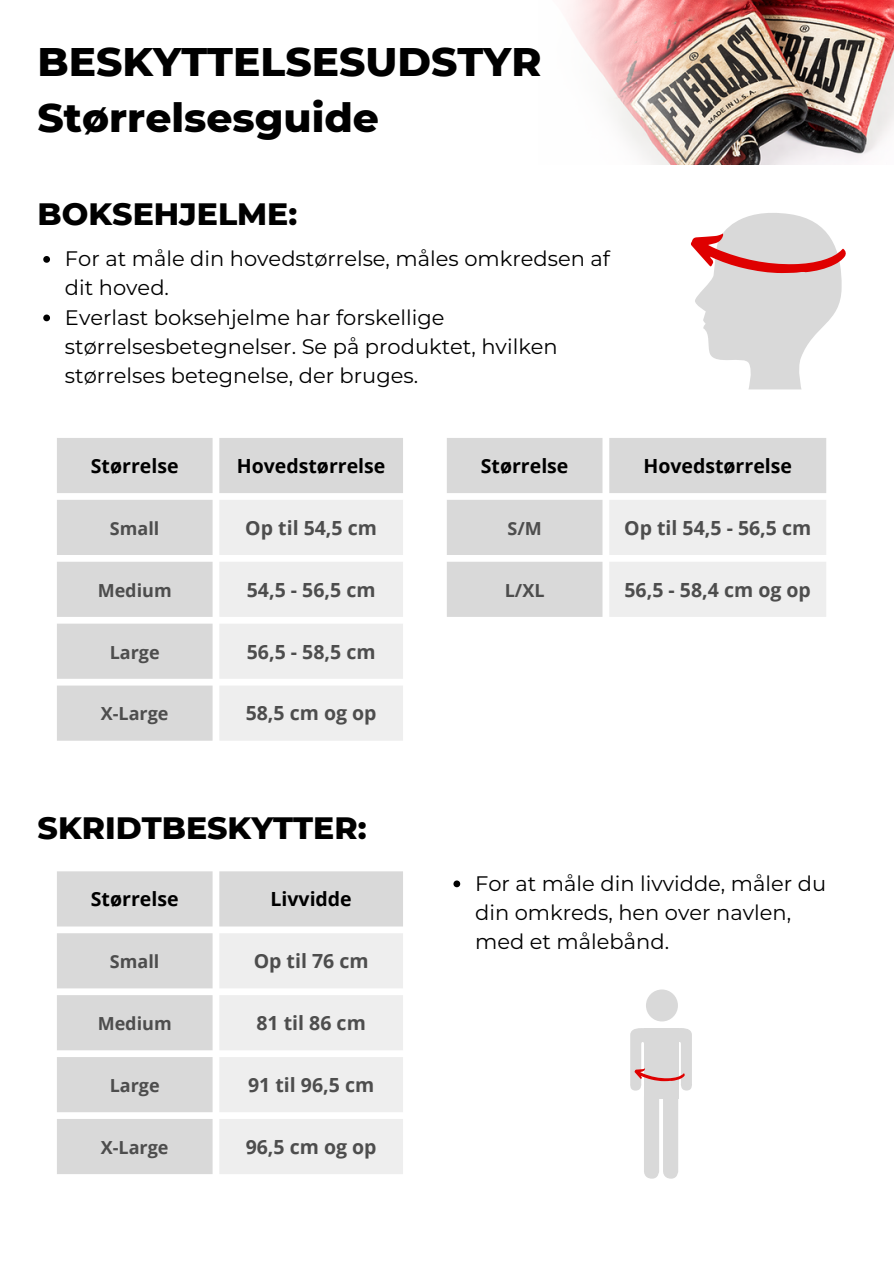
<style>
.page{position:relative;width:894px;height:1264px;background:#fff}
.page>*{position:absolute;margin:0;border:0;box-sizing:border-box;transform-origin:0 0}
.t1{font:800 40.65px/56.2px "Montserrat";color:#000}
.t2{font:800 31.5px "Montserrat";color:#000}
.t3{font:21px/29.2px "Montserrat";color:#000}
.t4{font:700 19.5px "Open Sans";color:#4d4d4d}
.t5{font:700 19.5px "Open Sans";color:#000}
.t6{font:700 18px "Open Sans";color:#4d4d4d}
</style>
<div class="page">
<img style="left:568px;top:0;width:325px;height:164px">
<svg style="left:57px;top:438px;width:346px;height:302px;background:#ddd"></svg>
<svg style="left:219px;top:500px;width:184px;height:240px;background:#efefef"></svg>
<svg style="left:43px;top:256px;width:7px;height:7px"></svg>
<svg style="left:43px;top:314px;width:7px;height:7px"></svg>
<svg style="left:690px;top:213px;width:155px;height:176px"></svg>
<svg style="left:447px;top:438px;width:379px;height:179px;background:#ddd"></svg>
<div style="left:609px;top:500px;width:217px;height:117px;background:#eee"></div>
<svg style="left:57px;top:871px;width:346px;height:303px;background:#ddd"></svg>
<svg style="left:219px;top:933px;width:184px;height:241px;background:#efefef"></svg>
<svg style="left:453px;top:880px;width:7px;height:7px"></svg>
<div style="left:645px;top:989px;width:32px;height:32px;background:#d9d9d9;border-radius:50%"></div>
<div style="left:643px;top:1028px;width:35px;height:70px;background:#d9d9d9"></div>
<svg style="left:643px;top:1096px;width:35px;height:82px"></svg>
<svg style="left:630px;top:1028px;width:62px;height:62px"></svg>
<p class="t1" style="left:38px;top:33px;width:505px">BESKYTTELSESUDSTYR<br>Størrelsesguide</p>
<p class="t2" style="left:38px;top:195px;width:261px">BOKSEHJELME:</p>
<p class="t3" style="left:65px;top:244px;width:546px">For at måle din hovedstørrelse, måles omkredsen af dit hoved.</p>
<p class="t3" style="left:65px;top:302px;width:494px">Everlast boksehjelme har forskellige størrelsesbetegnelser. Se på produktet, hvilken størrelses betegnelse, der bruges.</p>
<p class="t5" style="left:91px;top:452px;width:89px">Størrelse</p>
<h1 class="t5" style="left:237px;top:452px;width:150px">Hovedstørrelse</h1>
<h2 class="t6" style="left:110px;top:515px;width:51px">Small</h2>
<p class="t4" style="left:245px;top:514px;width:133px">Op til 54,5 cm</p>
<p class="t6" style="left:98px;top:577px;width:75px">Medium</p>
<p class="t4" style="left:247px;top:576px;width:130px">54,5 - 56,5 cm</p>
<p class="t6" style="left:110px;top:639px;width:51px">Large</p>
<p class="t4" style="left:247px;top:637px;width:130px">56,5 - 58,5 cm</p>
<p class="t6" style="left:101px;top:701px;width:69px">X-Large</p>
<p class="t4" style="left:245px;top:699px;width:132px">58,5 cm og op</p>
<p class="t2" style="left:38px;top:808px;width:330px">SKRIDTBESKYTTER:</p>
<p class="t5" style="left:91px;top:885px;width:89px">Størrelse</p>
<p class="t5" style="left:270px;top:885px;width:83px">Livvidde</p>
<h2 class="t6" style="left:110px;top:948px;width:51px">Small</h2>
<p class="t4" style="left:253px;top:947px;width:116px">Op til 76 cm</p>
<p class="t6" style="left:98px;top:1010px;width:75px">Medium</p>
<p class="t4" style="left:256px;top:1009px;width:111px">81 til 86 cm</p>
<p class="t6" style="left:110px;top:1072px;width:51px">Large</p>
<p class="t4" style="left:248px;top:1071px;width:127px">91 til 96,5 cm</p>
<p class="t6" style="left:101px;top:1134px;width:69px">X-Large</p>
<p class="t4" style="left:245px;top:1132px;width:132px">96,5 cm og op</p>
<p class="t5" style="left:480px;top:452px;width:89px">Størrelse</p>
<p class="t5" style="left:643px;top:452px;width:150px">Hovedstørrelse</p>
<p class="t6" style="left:507px;top:515px;width:36px">S/M</p>
<p class="t4" style="left:624px;top:514px;width:189px">Op til 54,5 - 56,5 cm</p>
<p class="t6" style="left:504px;top:577px;width:41px">L/XL</p>
<p class="t4" style="left:624px;top:576px;width:188px">56,5 - 58,4 cm og op</p>
<p class="t3" style="left:475px;top:868px;width:352px">For at måle din livvidde, måler du din omkreds, hen over navlen, med et målebånd.</p>
</div>
